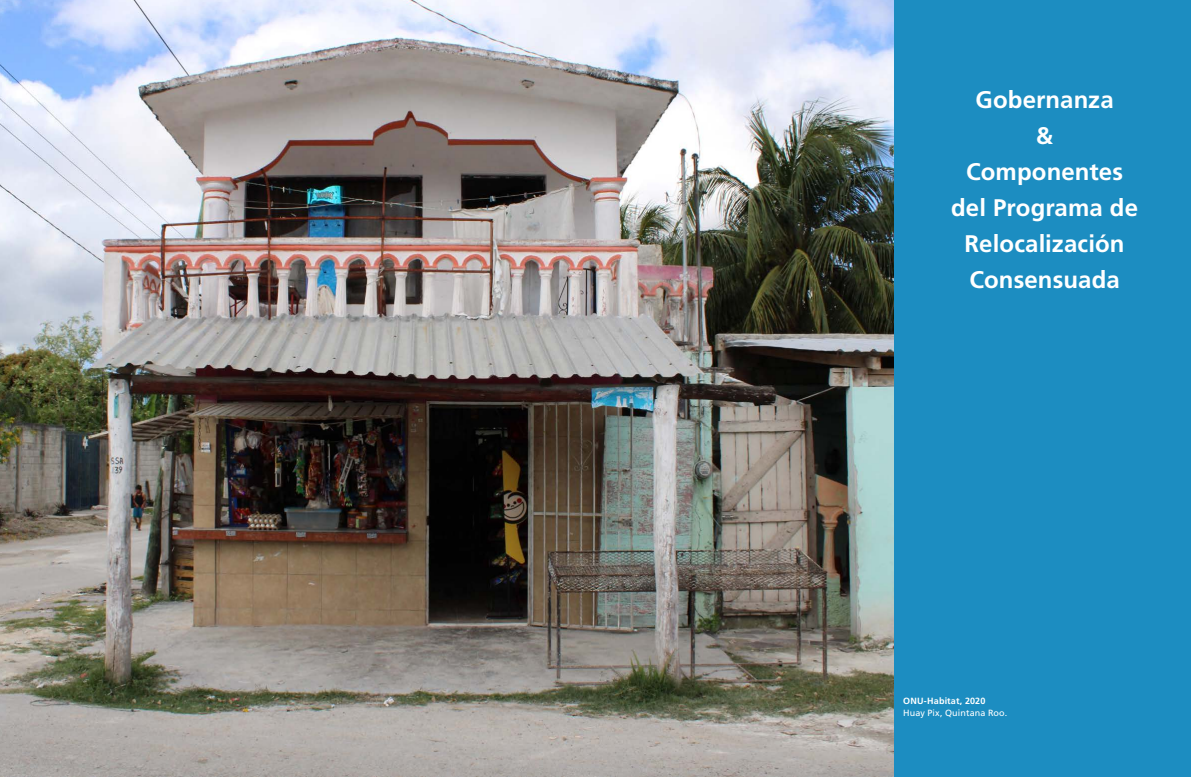
<style>
.page{position:relative;width:1191px;height:777px;background:#fff}
.page>*{position:absolute;margin:0;border:0;box-sizing:border-box;transform-origin:0 0}
.t1{font:700 24px/36px "Frutiger";letter-spacing:.005em;color:#fff;text-align:center}
.t2{font:9px "Frutiger LT Std";letter-spacing:.01em;color:#fff}
.t3{font:700 9px "Frutiger";letter-spacing:.02em;color:#fff}
</style>
<div class="page">
<div style="left:893px;top:0;width:298px;height:777px;background:#1c8dc1"></div>
<img style="left:0;top:0;width:893px;height:777px">
<p class="t1" style="left:951px;top:81px;width:189px">Gobernanza<br>&amp;<br>Componentes del Programa de<br>Relocalización<br>Consensuada</p>
<p class="t3" style="left:903px;top:695px;width:84px">ONU-Habitat, 2020</p>
<p class="t2" style="left:903px;top:707px;width:106px">Huay Pix, Quintana Roo.</p>
</div>
